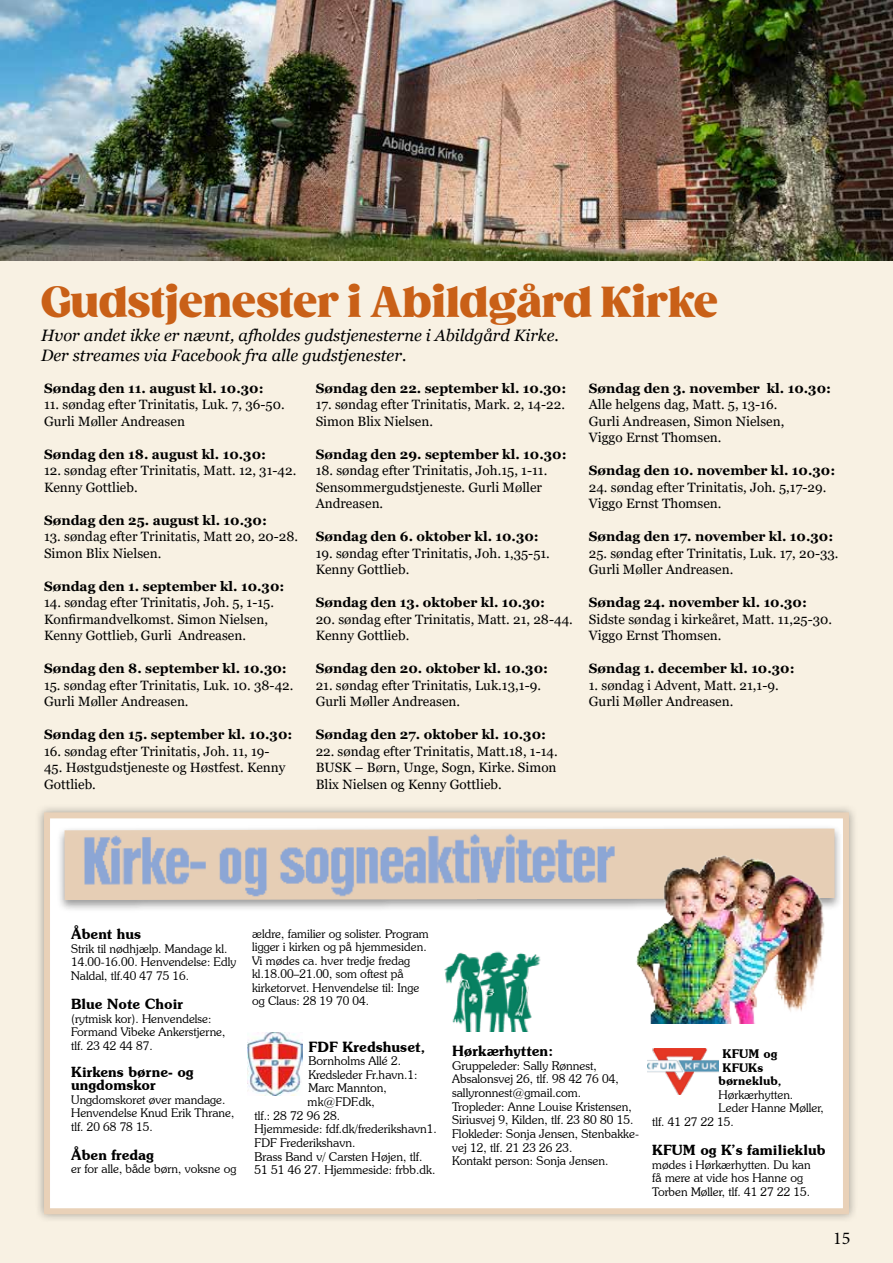
<style>
.page{position:relative;width:893px;height:1263px;background:#fff}
.page>*{position:absolute;margin:0;border:0;box-sizing:border-box;transform-origin:0 0}
.t1{font:800 42px "Gazpacho";color:#c96017}
.t2{font:18px "Minion Pro";color:#000}
.t3{font:italic 16.5px/19.5px "Georgia";color:#000}
.t4{font:600 14.4px "Souvenir IT Cby BT";color:#000}
.t5{font:600 14.25px/13.5px "Souvenir IT Cby BT";color:#000}
.t6{font:13.5px/16.5px "Georgia";color:#000}
.t7{font:700 13.5px "Georgia";color:#000}
.t8{font:300 12.15px/13.6px "Souvenir IT Cby BT";color:#000}
.t9{font:600 12.15px "Souvenir IT Cby BT";color:#000}
.t10{font:300 12px/13.5px "Souvenir IT Cby BT";color:#000}
.t11{font:600 12px/13.5px "Souvenir IT Cby BT";color:#000}
</style>
<div class="page">
<div style="left:0;top:261px;width:893px;height:1002px;background:#f8f1e3"></div>
<img style="left:0;top:0;width:893px;height:261px">
<div style="left:35px;top:803px;width:823px;height:420px;background:#000;opacity:.35"></div>
<div style="left:44px;top:812px;width:805px;height:402px;background:#fff;border:6px solid #e9d1b8"></div>
<div style="left:56px;top:824px;width:787px;height:88px;background:#000;opacity:.4"></div>
<img style="left:65px;top:828px;width:770px;height:72px">
<img style="left:248px;top:1032px;width:55px;height:64px">
<img style="left:648px;top:1048px;width:71px;height:46px">
<img style="left:444px;top:951px;width:97px;height:80px">
<img style="left:635px;top:851px;width:190px;height:172px">
<h1 class="t1" style="left:41px;top:277px;width:678px">Gudstjenester i Abildgård Kirke</h1>
<p class="t3" style="left:41px;top:326px;width:519px">Hvor andet ikke er nævnt, afholdes gudstjenesterne i Abildgård Kirke.<br>Der streames via Facebook fra alle gudstjenester.</p>
<p class="t7" style="left:44px;top:380px;width:221px">Søndag den 11. august kl. 10.30:</p>
<p class="t6" style="left:44px;top:397px;width:242px">11. søndag efter Trinitatis, Luk. 7, 36-50.<br>Gurli Møller Andreasen</p>
<p class="t7" style="left:44px;top:446px;width:224px">Søndag den 18. august kl. 10.30:</p>
<p class="t6" style="left:44px;top:463px;width:254px">12. søndag efter Trinitatis, Matt. 12, 31-42.<br>Kenny Gottlieb.</p>
<p class="t7" style="left:44px;top:512px;width:224px">Søndag den 25. august kl. 10.30:</p>
<p class="t6" style="left:44px;top:529px;width:256px">13. søndag efter Trinitatis, Matt 20, 20-28.<br>Simon Blix Nielsen.</p>
<p class="t7" style="left:44px;top:578px;width:242px">Søndag den 1. september kl. 10.30:</p>
<p class="t6" style="left:44px;top:595px;width:232px">14. søndag efter Trinitatis, Joh. 5, 1-15.<br>Konfirmandvelkomst. Simon Nielsen,<br>Kenny Gottlieb, Gurli Andreasen.</p>
<p class="t7" style="left:44px;top:660px;width:244px">Søndag den 8. september kl. 10.30:</p>
<p class="t6" style="left:44px;top:677px;width:251px">15. søndag efter Trinitatis, Luk. 10. 38-42.<br>Gurli Møller Andreasen.</p>
<p class="t7" style="left:44px;top:726px;width:250px">Søndag den 15. september kl. 10.30:</p>
<p class="t6" style="left:44px;top:743px;width:227px">16. søndag efter Trinitatis, Joh. 11, 19-</p>
<p class="t6" style="left:44px;top:760px;width:243px">45. Høstgudstjeneste og Høstfest. Kenny<br>Gottlieb.</p>
<p class="t7" style="left:316px;top:379px;width:252px">Søndag den 22. september kl. 10.30:</p>
<p class="t6" style="left:316px;top:397px;width:251px">17. søndag efter Trinitatis, Mark. 2, 14-22.<br>Simon Blix Nielsen.</p>
<p class="t7" style="left:316px;top:445px;width:252px">Søndag den 29. september kl. 10.30:</p>
<p class="t6" style="left:316px;top:463px;width:233px">18. søndag efter Trinitatis, Joh.15, 1-11.<br>Sensommergudstjeneste. Gurli Møller<br>Andreasen.</p>
<p class="t7" style="left:316px;top:528px;width:225px">Søndag den 6. oktober kl. 10.30:</p>
<p class="t6" style="left:316px;top:545px;width:236px">19. søndag efter Trinitatis, Joh. 1,35-51.<br>Kenny Gottlieb.</p>
<p class="t7" style="left:316px;top:594px;width:231px">Søndag den 13. oktober kl. 10.30:</p>
<p class="t6" style="left:316px;top:611px;width:259px">20. søndag efter Trinitatis, Matt. 21, 28-44.<br>Kenny Gottlieb.</p>
<p class="t7" style="left:316px;top:660px;width:234px">Søndag den 20. oktober kl. 10.30:</p>
<p class="t6" style="left:316px;top:677px;width:227px">21. søndag efter Trinitatis, Luk.13,1-9.<br>Gurli Møller Andreasen.</p>
<p class="t7" style="left:316px;top:726px;width:232px">Søndag den 27. oktober kl. 10.30:</p>
<p class="t6" style="left:316px;top:743px;width:244px;text-align:justify">22. søndag efter Trinitatis, Matt.18, 1-14.<br>BUSK – Børn, Unge, Sogn, Kirke. Simon Blix Nielsen og Kenny Gottlieb.</p>
<p class="t7" style="left:589px;top:379px;width:244px">Søndag den 3. november kl. 10.30:</p>
<p class="t6" style="left:589px;top:397px;width:197px">Alle helgens dag, Matt. 5, 13-16.<br>Gurli Andreasen, Simon Nielsen,<br>Viggo Ernst Thomsen.</p>
<p class="t7" style="left:589px;top:462px;width:248px">Søndag den 10. november kl. 10.30:</p>
<p class="t6" style="left:589px;top:479px;width:239px">24. søndag efter Trinitatis, Joh. 5,17-29.<br>Viggo Ernst Thomsen.</p>
<p class="t7" style="left:589px;top:528px;width:246px">Søndag den 17. november kl. 10.30:</p>
<p class="t6" style="left:589px;top:545px;width:251px">25. søndag efter Trinitatis, Luk. 17, 20-33.<br>Gurli Møller Andreasen.</p>
<p class="t7" style="left:589px;top:594px;width:220px">Søndag 24. november kl. 10.30:</p>
<p class="t6" style="left:589px;top:611px;width:245px">Sidste søndag i kirkeåret, Matt. 11,25-30.<br>Viggo Ernst Thomsen.</p>
<p class="t7" style="left:589px;top:660px;width:207px">Søndag 1. december kl. 10.30:</p>
<p class="t6" style="left:589px;top:677px;width:191px">1. søndag i Advent, Matt. 21,1-9.<br>Gurli Møller Andreasen.</p>
<p class="t5" style="left:71px;top:927px;width:72px">Åbent hus</p>
<p class="t10" style="left:71px;top:942px;width:167px">Strik til nødhjælp. Mandage kl.<br>14.00-16.00. Henvendelse: Edly<br>Naldal, tlf.40 47 75 16.</p>
<p class="t5" style="left:71px;top:997px;width:114px">Blue Note Choir</p>
<p class="t10" style="left:71px;top:1011px;width:156px">(rytmisk kor). Henvendelse:<br>Formand Vibeke Ankerstjerne, tlf. 23 42 44 87.</p>
<p class="t5" style="left:71px;top:1064px;width:124px">Kirkens børne- og ungdomskor</p>
<p class="t10" style="left:71px;top:1092px;width:165px">Ungdomskoret øver mandage.<br>Henvendelse Knud Erik Thrane, tlf. 20 68 78 15.</p>
<p class="t5" style="left:71px;top:1148px;width:84px">Åben fredag</p>
<p class="t10" style="left:71px;top:1162px;width:167px">er for alle, både børn, voksne og</p>
<p class="t10" style="left:252px;top:926px;width:178px">ældre, familier og solister. Program ligger i kirken og på hjemmesiden.<br>Vi mødes ca. hver tredje fredag kl.18.00–21.00, som oftest på kirketorvet. Henvendelse til: Inge og Claus: 28 19 70 04.</p>
<p class="t4" style="left:308px;top:1037px;width:118px">FDF Kredshuset,</p>
<p class="t8" style="left:308px;top:1054px;width:94px">Bornholms Allé 2.</p>
<p class="t8" style="left:308px;top:1067px;width:111px">Kredsleder Fr.havn.1:</p>
<p class="t8" style="left:308px;top:1081px;width:80px">Marc Mannton,</p>
<p class="t8" style="left:308px;top:1095px;width:69px">mk@FDF.dk,</p>
<p class="t8" style="left:254px;top:1108px;width:87px">tlf.: 28 72 96 28.</p>
<p class="t8" style="left:254px;top:1122px;width:184px">Hjemmeside: fdf.dk/frederikshavn1.</p>
<p class="t8" style="left:254px;top:1136px;width:102px">FDF Frederikshavn.</p>
<p class="t8" style="left:254px;top:1149px;width:169px">Brass Band v/ Carsten Højen, tlf.</p>
<p class="t8" style="left:254px;top:1163px;width:182px">51 51 46 27. Hjemmeside: frbb.dk.</p>
<p class="t4" style="left:452px;top:1042px;width:102px">Hørkærhytten:</p>
<p class="t8" style="left:452px;top:1058px;width:188px">Gruppeleder: Sally Rønnest,<br>Absalonsvej 26, tlf. 98 42 76 04, sallyronnest@gmail.com.<br>Tropleder: Anne Louise Kristensen,<br>Siriusvej 9, Kilden, tlf. 23 80 80 15.<br>Flokleder: Sonja Jensen, Stenbakke&shy;vej 12, tlf. 21 23 26 23.<br>Kontakt person: Sonja Jensen.</p>
<p class="t9" style="left:722px;top:1046px;width:56px">KFUM og</p>
<p class="t11" style="left:719px;top:1060px;width:65px;text-indent:4px">KFUKs børneklub,</p>
<p class="t10" style="left:719px;top:1088px;width:76px">Hørkærhytten.</p>
<p class="t10" style="left:719px;top:1101px;width:107px">Leder Hanne Møller,</p>
<p class="t10" style="left:652px;top:1115px;width:83px">tlf. 41 27 22 15.</p>
<p class="t5" style="left:652px;top:1143px;width:175px">KFUM og K’s familieklub</p>
<p class="t10" style="left:652px;top:1157px;width:160px">mødes i Hørkærhytten. Du kan få mere at vide hos Hanne og<br>Torben Møller, tlf. 41 27 22 15.</p>
<h2 class="t2" style="left:833px;top:1226px;width:19px">15</h2>
</div>
